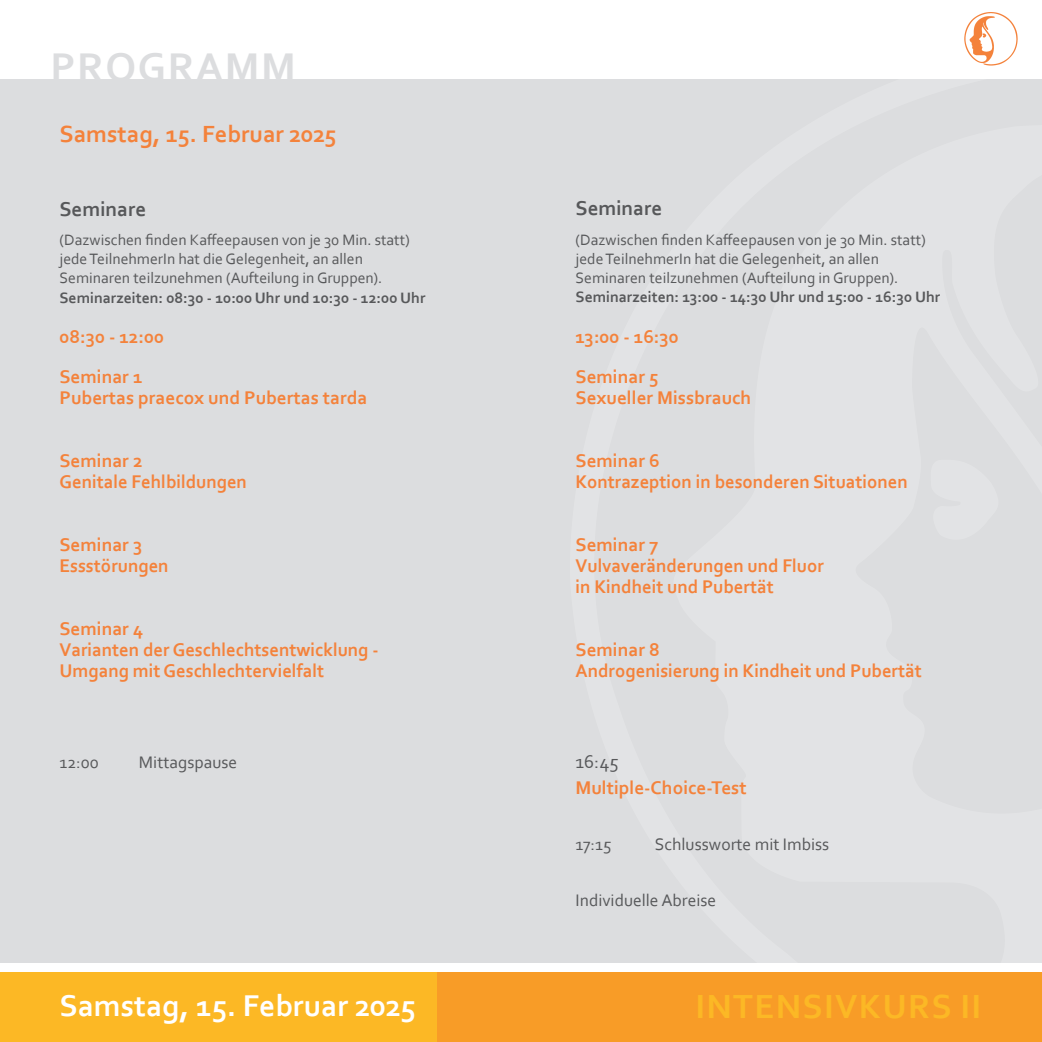
<style>
.page{position:relative;width:1042px;height:1042px;background:#fff}
.page>*{position:absolute;margin:0;border:0;box-sizing:border-box;transform-origin:0 0}
.t1{font:700 42px "Corbel";letter-spacing:.04em;color:#dcdddf}
.t2{font:700 35px "Corbel";letter-spacing:.04em;color:#fcb825}
.t3{font:700 31.5px "Corbel";color:#fff}
.t4{font:700 24.5px "Corbel";color:#f4823b}
.t5{font:700 21px "Corbel";color:#57585a}
.t6{font:700 19.25px/21px "Corbel";color:#f4823b}
.t7{font:19.25px "Corbel";color:#57585a}
.t8{font:17.5px "Corbel";color:#57585a}
.t9{font:15.75px/19.2px "Corbel";color:#57585a}
.t10{font:700 15.75px "Corbel";color:#57585a}
</style>
<div class="page">
<div style="left:0;top:79px;width:1042px;height:883px;background:#dcdddf"></div>
<div style="left:0;top:972px;width:440px;height:70px;background:#fcb825"></div>
<div style="left:438px;top:972px;width:604px;height:70px;background:#f89c27"></div>
<img style="left:964px;top:12px;width:54px;height:54px">
<h1 class="t1" style="left:50px;top:41px;width:247px">PROGRAMM</h1>
<p class="t4" style="left:60px;top:119px;width:279px">Samstag, 15. Februar 2025</p>
<p class="t5" style="left:60px;top:196px;width:88px">Seminare</p>
<p class="t9" style="left:60px;top:230px;width:352px">(Dazwischen finden Kaffeepausen von je 30 Min. statt) jede TeilnehmerIn hat die Gelegenheit, an allen<br>Seminaren teilzunehmen (Aufteilung in Gruppen).</p>
<p class="t10" style="left:60px;top:288px;width:367px">Seminarzeiten: 08:30 - 10:00 Uhr und 10:30 - 12:00 Uhr</p>
<p class="t6" style="left:60px;top:316px;width:106px;line-height:40.2px">08:30 - 12:00<br>Seminar 1</p>
<p class="t6" style="left:60px;top:387px;width:309px">Pubertas praecox und Pubertas tarda</p>
<p class="t6" style="left:60px;top:450px;width:189px">Seminar 2<br>Genitale Fehlbildungen</p>
<p class="t6" style="left:60px;top:534px;width:111px">Seminar 3<br>Essstörungen</p>
<p class="t6" style="left:60px;top:618px;width:320px">Seminar 4<br>Varianten der Geschlechtsentwicklung -<br>Umgang mit Geschlechtervielfalt</p>
<p class="t8" style="left:60px;top:752px;width:41px">12:00</p>
<p class="t8" style="left:139px;top:752px;width:100px">Mittagspause</p>
<h3 class="t3" style="left:60px;top:986px;width:358px">Samstag, 15. Februar 2025</h3>
<p class="t5" style="left:575px;top:195px;width:88px">Seminare</p>
<p class="t9" style="left:575px;top:229px;width:352px">(Dazwischen finden Kaffeepausen von je 30 Min. statt) jede TeilnehmerIn hat die Gelegenheit, an allen<br>Seminaren teilzunehmen (Aufteilung in Gruppen).</p>
<p class="t10" style="left:575px;top:287px;width:366px">Seminarzeiten: 13:00 - 14:30 Uhr und 15:00 - 16:30 Uhr</p>
<p class="t6" style="left:575px;top:315px;width:105px;line-height:40.2px">13:00 - 16:30<br>Seminar 5</p>
<p class="t6" style="left:575px;top:386px;width:177px">Sexueller Missbrauch</p>
<p class="t6" style="left:575px;top:449px;width:334px">Seminar 6<br>Kontrazeption in besonderen Situationen</p>
<p class="t6" style="left:575px;top:533px;width:250px">Seminar 7<br>Vulvaveränderungen und Fluor in Kindheit und Pubertät</p>
<p class="t6" style="left:575px;top:638px;width:348px">Seminar 8<br>Androgenisierung in Kindheit und Pubertät</p>
<p class="t7" style="left:575px;top:749px;width:44px">16:45</p>
<p class="t6" style="left:575px;top:776px;width:173px">Multiple-Choice-Test</p>
<p class="t8" style="left:575px;top:833px;width:37px">17:15</p>
<p class="t8" style="left:655px;top:833px;width:176px">Schlussworte mit Imbiss</p>
<p class="t8" style="left:575px;top:889px;width:142px">Individuelle Abreise</p>
<h2 class="t2" style="left:695px;top:985px;width:287px">INTENSIVKURS II</h2>
</div>
